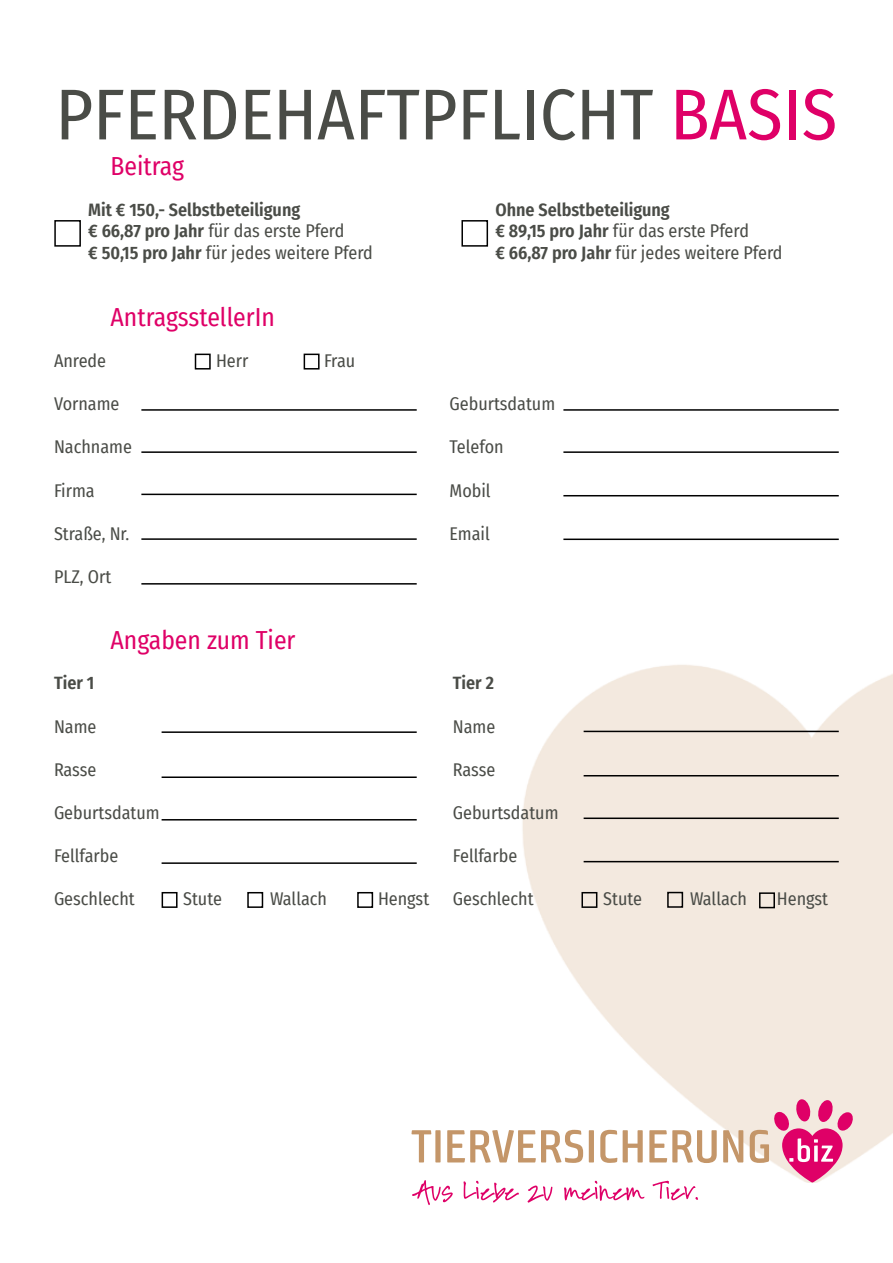
<style>
.page{position:relative;width:893px;height:1263px;background:#fff}
.page>*{position:absolute;margin:0;border:0;box-sizing:border-box;transform-origin:0 0}
.t1{font:72px "Fira Sans Condensed";color:#4a4c47}
.t2{font:25.5px "Fira Sans Condensed";color:#df0067}
.t3{font:18px "Fira Sans Condensed";color:#4a4c47}
.t4{font:600 18px/21.6px "Fira Sans Condensed";color:#4a4c47}
.s1{color:#df0067}
.s2{font-weight:400}
</style>
<div class="page">
<svg style="left:411px;top:1130px;width:20px;height:32px"></svg>
<div style="left:435px;top:1130px;width:6px;height:32px;background:#c49669"></div>
<svg style="left:447px;top:1130px;width:136px;height:33px"></svg>
<div style="left:589px;top:1130px;width:5px;height:32px;background:#c49669"></div>
<svg style="left:600px;top:1130px;width:17px;height:33px"></svg>
<svg style="left:623px;top:1130px;width:20px;height:32px"></svg>
<svg style="left:649px;top:1130px;width:68px;height:33px"></svg>
<svg style="left:723px;top:1130px;width:20px;height:32px"></svg>
<svg style="left:750px;top:1099px;width:104px;height:83px"></svg>
<svg style="left:412px;top:1180px;width:41px;height:25px"></svg>
<svg style="left:464px;top:1181px;width:55px;height:21px"></svg>
<svg style="left:527px;top:1185px;width:25px;height:17px"></svg>
<svg style="left:564px;top:1181px;width:80px;height:20px"></svg>
<svg style="left:653px;top:1181px;width:45px;height:19px"></svg>
<div style="left:54px;top:220px;width:27px;height:27px;border:2px solid #000"></div>
<div style="left:461px;top:220px;width:27px;height:27px;border:2px solid #000"></div>
<div style="left:304px;top:354px;width:16px;height:15px;border:2px solid #000"></div>
<div style="left:195px;top:354px;width:16px;height:15px;border:2px solid #000"></div>
<hr style="left:141px;top:409px;width:276px;height:2px;background:#000">
<hr style="left:141px;top:451px;width:276px;height:2px;background:#000">
<hr style="left:141px;top:494px;width:276px;height:1px;background:#000">
<hr style="left:141px;top:538px;width:276px;height:2px;background:#000">
<hr style="left:141px;top:583px;width:276px;height:2px;background:#000">
<hr style="left:563px;top:409px;width:276px;height:2px;background:#000">
<hr style="left:563px;top:451px;width:276px;height:2px;background:#000">
<hr style="left:563px;top:495px;width:276px;height:1px;background:#000">
<hr style="left:563px;top:538px;width:276px;height:2px;background:#000">
<hr style="left:162px;top:731px;width:255px;height:2px;background:#000">
<hr style="left:162px;top:776px;width:255px;height:2px;background:#000">
<hr style="left:162px;top:819px;width:255px;height:1px;background:#000">
<hr style="left:162px;top:862px;width:255px;height:2px;background:#000">
<hr style="left:584px;top:731px;width:255px;height:1px;background:#000">
<hr style="left:584px;top:775px;width:255px;height:1px;background:#000">
<hr style="left:584px;top:817px;width:255px;height:2px;background:#000">
<hr style="left:584px;top:861px;width:255px;height:1px;background:#000">
<div style="left:247px;top:892px;width:16px;height:16px;border:2px solid #000"></div>
<div style="left:581px;top:892px;width:16px;height:16px;border:2px solid #000"></div>
<div style="left:667px;top:892px;width:16px;height:16px;border:2px solid #000"></div>
<div style="left:162px;top:892px;width:16px;height:16px;border:2px solid #000"></div>
<div style="left:357px;top:892px;width:16px;height:16px;border:2px solid #000"></div>
<div style="left:759px;top:892px;width:16px;height:16px;border:2px solid #000"></div>
<h1 class="t1" style="left:56px;top:72px;width:783px">PFERDEHAFTPFLICHT <span class="s1">BASIS</span></h1>
<h2 class="t2" style="left:111px;top:151px;width:75px">Beitrag</h2>
<p class="t4" style="left:88px;top:199px;width:286px">Mit € 150,- Selbstbeteiligung<br>€ 66,87 pro Jahr <span class="s2">für das erste Pferd<br></span>€ 50,15 pro Jahr <span class="s2">für jedes weitere Pferd</span></p>
<p class="t4" style="left:495px;top:199px;width:289px">Ohne Selbstbeteiligung<br>€ 89,15 pro Jahr <span class="s2">für das erste Pferd<br></span>€ 66,87 pro Jahr <span class="s2">für jedes weitere Pferd</span></p>
<h2 class="t2" style="left:111px;top:302px;width:166px">AntragsstellerIn</h2>
<p class="t3" style="left:54px;top:350px;width:54px">Anrede</p>
<p class="t3" style="left:216px;top:350px;width:34px">Herr</p>
<p class="t3" style="left:324px;top:350px;width:33px">Frau</p>
<p class="t3" style="left:54px;top:393px;width:67px">Vorname</p>
<p class="t3" style="left:54px;top:437px;width:79px">Nachname</p>
<p class="t3" style="left:54px;top:480px;width:42px">Firma</p>
<p class="t3" style="left:54px;top:523px;width:77px">Straße, Nr.</p>
<p class="t3" style="left:54px;top:566px;width:59px">PLZ, Ort</p>
<h2 class="t2" style="left:111px;top:625px;width:186px">Angaben zum Tier</h2>
<p class="t4" style="left:54px;top:672px;width:42px">Tier 1</p>
<p class="t3" style="left:54px;top:716px;width:44px">Name</p>
<p class="t3" style="left:54px;top:759px;width:44px">Rasse</p>
<p class="t3" style="left:54px;top:802px;width:107px">Geburtsdatum</p>
<p class="t3" style="left:54px;top:845px;width:66px">Fellfarbe</p>
<p class="t3" style="left:54px;top:888px;width:82px">Geschlecht</p>
<p class="t3" style="left:183px;top:888px;width:40px">Stute</p>
<p class="t3" style="left:270px;top:888px;width:59px">Wallach</p>
<p class="t3" style="left:378px;top:888px;width:53px">Hengst</p>
<p class="t3" style="left:450px;top:393px;width:107px">Geburtsdatum</p>
<p class="t3" style="left:450px;top:437px;width:56px">Telefon</p>
<p class="t3" style="left:450px;top:480px;width:43px">Mobil</p>
<p class="t3" style="left:450px;top:523px;width:42px">Email</p>
<p class="t4" style="left:453px;top:672px;width:43px">Tier 2</p>
<p class="t3" style="left:453px;top:716px;width:44px">Name</p>
<p class="t3" style="left:453px;top:759px;width:44px">Rasse</p>
<p class="t3" style="left:453px;top:802px;width:107px">Geburtsdatum</p>
<p class="t3" style="left:453px;top:845px;width:66px">Fellfarbe</p>
<p class="t3" style="left:453px;top:888px;width:82px">Geschlecht</p>
<p class="t3" style="left:603px;top:888px;width:40px">Stute</p>
<p class="t3" style="left:690px;top:888px;width:59px">Wallach</p>
<p class="t3" style="left:777px;top:888px;width:53px">Hengst</p>
</div>
